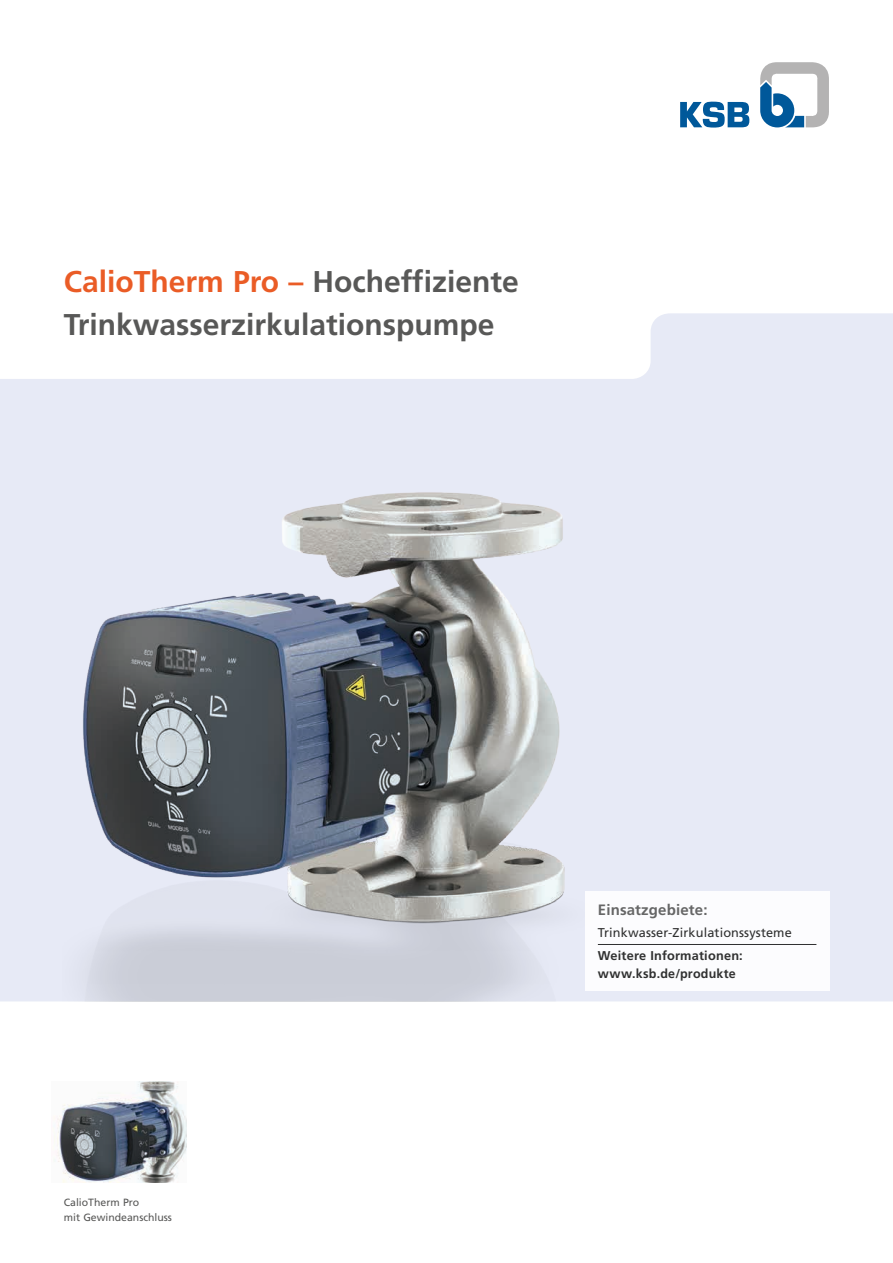
<style>
.page{position:relative;width:893px;height:1263px;background:#fff}
.page>*{position:absolute;margin:0;border:0;box-sizing:border-box;transform-origin:0 0}
.t1{font:700 30px/43.7px "Frutiger LT Pro";color:#585857}
.t2{font:700 15px "Frutiger LT Pro";letter-spacing:.01em;color:#585857}
.t3{font:700 12.75px/18px "Frutiger LT Pro";letter-spacing:.015em;color:#1c1c1b}
.t4{font:12.75px "Frutiger LT Pro";letter-spacing:.01em;color:#1c1c1b}
.t5{font:10.5px/15px "Frutiger LT Pro";color:#585857}
.s1{color:#ea5c26}
</style>
<div class="page">
<svg style="left:760px;top:62px;width:69px;height:65px"></svg>
<svg style="left:680px;top:102px;width:69px;height:26px"></svg>
<img style="left:63px;top:472px;width:693px;height:529px">
<div style="left:585px;top:891px;width:244px;height:100px;background:#fff"></div>
<hr style="left:598px;top:944px;width:218px;height:1px;background:#1c1c1b">
<img style="left:54px;top:1081px;width:133px;height:101px">
<p class="t1" style="left:64px;top:259px;width:456px"><span class="s1">CalioTherm Pro –</span> Hocheffiziente<br>Trinkwasserzirkulationspumpe</p>
<p class="t5" style="left:64px;top:1194px;width:110px">CalioTherm Pro<br>mit Gewindeanschluss</p>
<p class="t2" style="left:598px;top:901px;width:111px">Einsatzgebiete:</p>
<p class="t4" style="left:598px;top:925px;width:195px">Trinkwasser-Zirkulationssysteme</p>
<p class="t3" style="left:598px;top:946px;width:146px">Weitere Informationen: www.ksb.de/produkte</p>
</div>
